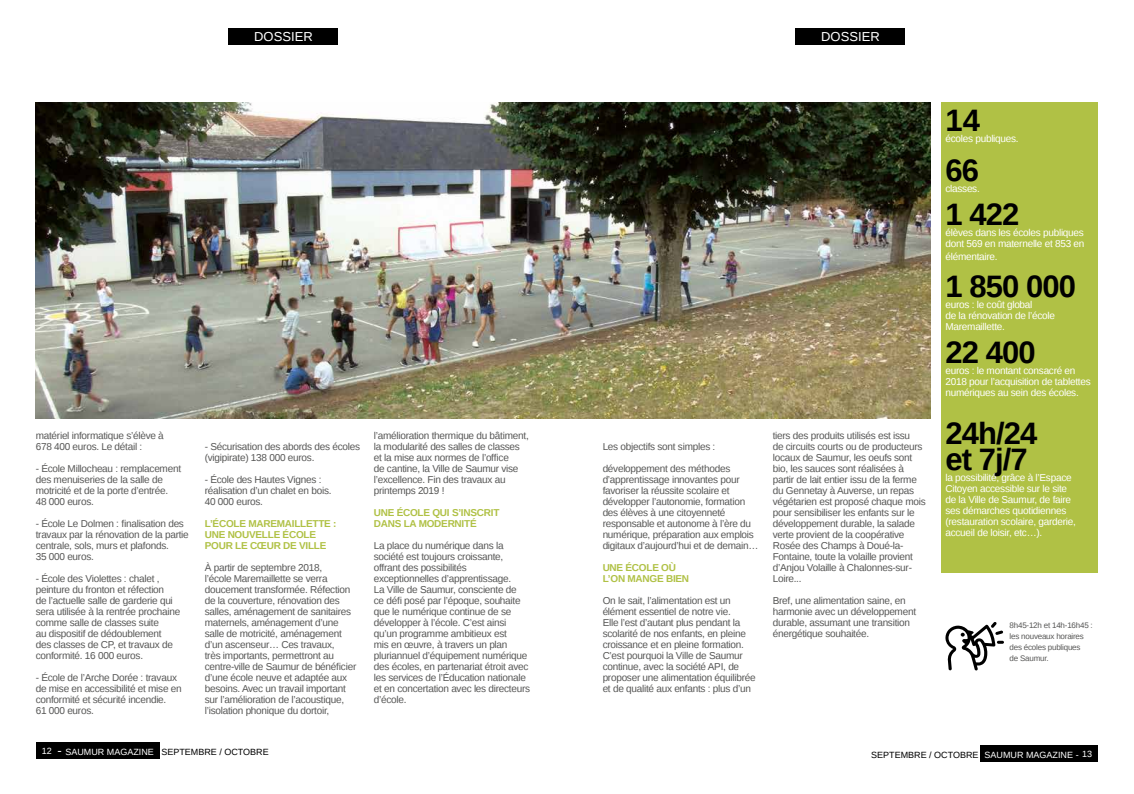
<style>
.page{position:relative;width:1134px;height:794px;background:#fff}
.page>*{position:absolute;margin:0;border:0;box-sizing:border-box;transform-origin:0 0}
.t1{font:700 31px/26px "Liberation Sans";letter-spacing:-.03em;color:#000}
.t2{font:13px "Liberation Sans";color:#fff}
.t3{font:10px/11px "Liberation Sans";letter-spacing:-.025em;color:#575756}
.t4{font:10px/11px "Liberation Sans";letter-spacing:-.025em;color:#fff}
.t5{font:700 10px/11px "Liberation Sans";letter-spacing:-.025em;color:#b0c145}
.t6{font:9px "Liberation Sans";color:#000}
.t7{font:9px "Liberation Sans";color:#fff}
.t8{font:8px/11px "Liberation Sans";letter-spacing:-.025em;color:#575756}
.s1{font-size:13px;color:#fff}
.s2{color:#fff}
</style>
<div class="page">
<div style="left:36px;top:742px;width:123px;height:16px;background:#000"></div>
<div style="left:980px;top:745px;width:118px;height:16px;background:#000"></div>
<div style="left:229px;top:28px;width:109px;height:16px;background:#000"></div>
<div style="left:796px;top:28px;width:109px;height:16px;background:#000"></div>
<img style="left:36px;top:102px;width:895px;height:316px">
<svg style="left:945px;top:622px;width:59px;height:48px"></svg>
<div style="left:941px;top:102px;width:157px;height:470px;background:#b0c145"></div>
<h2 class="t2" style="left:254px;top:29px;width:60px">DOSSIER</h2>
<h2 class="t2" style="left:821px;top:29px;width:60px">DOSSIER</h2>
<p class="t3" style="left:36px;top:431px;width:130px">matériel informatique s’élève à<br>678 400 euros. Le détail :</p>
<p class="t3" style="left:36px;top:464px;width:147px">- École Millocheau : remplacement des menuiseries de la salle de motricité et de la porte d’entrée.<br>48 000 euros.</p>
<p class="t3" style="left:36px;top:519px;width:155px">- École Le Dolmen : finalisation des travaux par la rénovation de la partie centrale, sols, murs et plafonds.<br>35 000 euros.</p>
<p class="t3" style="left:36px;top:574px;width:146px">- École des Violettes : chalet , peinture du fronton et réfection<br>de l’actuelle salle de garderie qui sera utilisée à la rentrée prochaine comme salle de classes suite<br>au dispositif de dédoublement<br>des classes de CP, et travaux de conformité. 16 000 euros.</p>
<p class="t3" style="left:36px;top:673px;width:148px">- École de l’Arche Dorée : travaux de mise en accessibilité et mise en conformité et sécurité incendie.<br>61 000 euros.</p>
<p class="t3" style="left:205px;top:442px;width:157px">- Sécurisation des abords des écoles (vigipirate) 138 000 euros.</p>
<p class="t3" style="left:205px;top:475px;width:128px">- École des Hautes Vignes : réalisation d’un chalet en bois.<br>40 000 euros.</p>
<p class="t5" style="left:205px;top:518px;width:133px">L’ÉCOLE MAREMAILLETTE :<br>UNE NOUVELLE ÉCOLE<br>POUR LE CŒUR DE VILLE</p>
<p class="t3" style="left:205px;top:563px;width:153px">À partir de septembre 2018,<br>l’école Maremaillette se verra doucement transformée. Réfection de la couverture, rénovation des salles, aménagement de sanitaires maternels, aménagement d’une salle de motricité, aménagement d’un ascenseur… Ces travaux,<br>très importants, permettront au centre-ville de Saumur de bénéficier d’une école neuve et adaptée aux besoins. Avec un travail important sur l’amélioration de l’acoustique, l’isolation phonique du dortoir,</p>
<p class="t3" style="left:374px;top:431px;width:156px">l’amélioration thermique du bâtiment, la modularité des salles de classes et la mise aux normes de l’office<br>de cantine, la Ville de Saumur vise l’excellence. Fin des travaux au printemps 2019 !</p>
<p class="t5" style="left:374px;top:507px;width:127px">UNE ÉCOLE QUI S’INSCRIT<br>DANS LA MODERNITÉ</p>
<p class="t3" style="left:374px;top:541px;width:158px">La place du numérique dans la société est toujours croissante, offrant des possibilités exceptionnelles d’apprentissage.<br>La Ville de Saumur, consciente de<br>ce défi posé par l’époque, souhaite que le numérique continue de se développer à l’école. C’est ainsi qu’un programme ambitieux est<br>mis en œuvre, à travers un plan pluriannuel d’équipement numérique des écoles, en partenariat étroit avec les services de l’Éducation nationale et en concertation avec les directeurs d’école.</p>
<p class="t3" style="left:603px;top:442px;width:114px">Les objectifs sont simples :</p>
<p class="t3" style="left:603px;top:464px;width:157px">développement des méthodes d’apprentissage innovantes pour favoriser la réussite scolaire et développer l’autonomie, formation des élèves à une citoyenneté responsable et autonome à l’ère du numérique, préparation aux emplois digitaux d’aujourd’hui et de demain…</p>
<p class="t5" style="left:603px;top:562px;width:88px">UNE ÉCOLE OÙ<br>L’ON MANGE BIEN</p>
<p class="t3" style="left:603px;top:596px;width:154px">On le sait, l’alimentation est un élément essentiel de notre vie.<br>Elle l’est d’autant plus pendant la scolarité de nos enfants, en pleine croissance et en pleine formation.<br>C’est pourquoi la Ville de Saumur continue, avec la société API, de proposer une alimentation équilibrée et de qualité aux enfants : plus d’un</p>
<p class="t3" style="left:773px;top:431px;width:154px">tiers des produits utilisés est issu<br>de circuits courts ou de producteurs locaux de Saumur, les oeufs sont bio, les sauces sont réalisées à partir de lait entier issu de la ferme du Gennetay à Auverse, un repas végétarien est proposé chaque mois pour sensibiliser les enfants sur le développement durable, la salade verte provient de la coopérative<br>Rosée des Champs à Doué-la-<br>Fontaine, toute la volaille provient d’Anjou Volaille à Chalonnes-sur-<br>Loire...</p>
<p class="t3" style="left:773px;top:596px;width:145px">Bref, une alimentation saine, en harmonie avec un développement durable, assumant une transition énergétique souhaitée.</p>
<h1 class="t1" style="left:945px;top:107px;width:36px">14</h1>
<p class="t4" style="left:945px;top:133px;width:75px">écoles publiques.</p>
<h1 class="t1" style="left:945px;top:157px;width:35px">66</h1>
<p class="t4" style="left:945px;top:183px;width:36px">classes.</p>
<h1 class="t1" style="left:945px;top:201px;width:75px">1 422</h1>
<p class="t4" style="left:945px;top:227px;width:141px">élèves dans les écoles publiques dont 569 en maternelle et 853 en</p>
<p class="t4" style="left:945px;top:251px;width:54px">élémentaire.</p>
<h1 class="t1" style="left:945px;top:273px;width:132px">1 850 000</h1>
<p class="t4" style="left:945px;top:299px;width:111px">euros : le coût global<br>de la rénovation de l’école<br>Maremaillette.</p>
<h1 class="t1" style="left:945px;top:339px;width:92px">22 400</h1>
<p class="t4" style="left:945px;top:365px;width:147px">euros : le montant consacré en<br>2018 pour l’acquisition de tablettes numériques au sein des écoles.</p>
<h1 class="t1" style="left:945px;top:420px;width:93px">24h/24 et 7j/7</h1>
<p class="t4" style="left:945px;top:472px;width:132px">la possibilité, grâce à l’Espace<br>Citoyen accessible sur le site de la Ville de Saumur, de faire ses démarches quotidiennes (restauration scolaire, garderie, accueil de loisir, etc…).</p>
<p class="t8" style="left:1009px;top:620px;width:85px">8h45-12h et 14h-16h45 : les nouveaux horaires des écoles publiques<br>de Saumur.</p>
<p class="t7" style="left:42px;top:746px;width:12px">12</p>
<p class="t6" style="left:57px;top:746px;width:213px"><span class="s1">-</span> <span class="s2">SAUMUR MAGAZINE</span> SEPTEMBRE / OCTOBRE</p>
<p class="t6" style="left:871px;top:749px;width:222px">SEPTEMBRE / OCTOBRE <span class="s2">SAUMUR MAGAZINE - 13</span></p>
</div>
